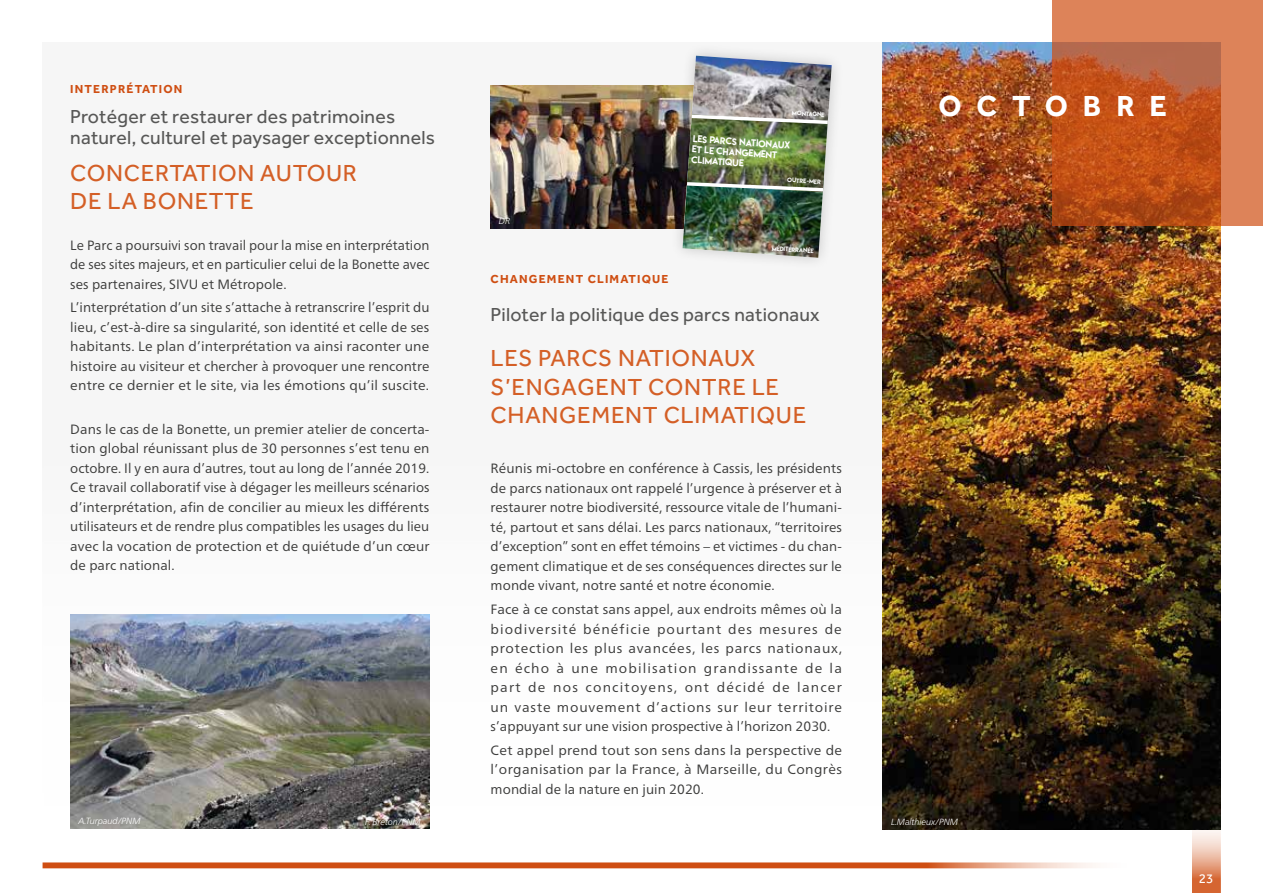
<style>
.page{position:relative;width:1263px;height:893px;background:#fff}
.page>*{position:absolute;margin:0;border:0;box-sizing:border-box;transform-origin:0 0}
.t1{font:700 30px "Effra";letter-spacing:.5em;color:#fff}
.t2{font:24px/28.5px "Effra";letter-spacing:.03em;color:#d45f26}
.t3{font:19.5px/21px "Effra";letter-spacing:.01em;color:#575756}
.t4{font:13.5px/19.5px "Frutiger Neue LTW1 G";letter-spacing:.005em;color:#3c3c3b;text-align:justify}
.t5{font:13.5px "Effra";color:#fff}
.t6{font:700 12px "Effra";letter-spacing:.1em;color:#cf4e12}
.t7{font:italic 300 9px "Frutiger Neue LTW1 G";letter-spacing:-.02em;color:#fff}
.t8{font:8.7px/10.5px "Lemon Milk";color:#fff}
.t9{font:5.7px "Lemon Milk";color:#fff}
</style>
<div class="page">
<svg style="left:43px;top:862px;width:1053px;height:6px;background:#d66b39"></svg>
<svg style="left:1192px;top:829px;width:28px;height:64px;background:#e4a68a"></svg>
<div style="left:43px;top:43px;width:1177px;height:786px;background:#f6f6f6"></div>
<img style="left:883px;top:43px;width:337px;height:786px">
<svg style="left:1053px;top:0;width:210px;height:225px;background:#c86434"></svg>
<img style="left:491px;top:85px;width:179px;height:143px">
<img style="left:70px;top:614px;width:359px;height:215px">
<div style="left:670px;top:43px;width:174px;height:227px;background:#000;opacity:.19"></div>
<img style="left:682px;top:56px;width:150px;height:202px">
<p class="t6" style="left:70px;top:82px;width:114px">INTERPRÉTATION</p>
<h3 class="t3" style="left:70px;top:105px;width:366px">Protéger et restaurer des patrimoines naturel, culturel et paysager exceptionnels</h3>
<h2 class="t2" style="left:70px;top:158px;width:288px">CONCERTATION AUTOUR<br>DE LA BONETTE</h2>
<p class="t4" style="left:70px;top:235px;width:361px">Le Parc a poursuivi son travail pour la mise en interprétation de ses sites majeurs, et en particulier celui de la Bonette avec ses partenaires, SIVU et Métropole.</p>
<p class="t4" style="left:70px;top:298px;width:361px">L’interprétation d’un site s’attache à retranscrire l’esprit du lieu, c’est-à-dire sa singularité, son identité et celle de ses habitants. Le plan d’interprétation va ainsi raconter une histoire au visiteur et chercher à provoquer une rencontre entre ce dernier et le site, via les émotions qu’il suscite.</p>
<p class="t4" style="left:70px;top:419px;width:361px">Dans le cas de la Bonette, un premier atelier de concerta&shy;tion global réunissant plus de 30 personnes s’est tenu en octobre. Il y en aura d’autres, tout au long de l’année 2019.<br>Ce travail collaboratif vise à dégager les meilleurs scénarios d’interprétation, afin de concilier au mieux les différents utilisateurs et de rendre plus compatibles les usages du lieu avec la vocation de protection et de quiétude d’un cœur de parc national.</p>
<p class="t9" style="left:792px;top:109px;width:34px;rotate:3deg">montagne</p>
<p class="t8" style="left:693px;top:133px;width:99px;rotate:4deg">LES PARCS NATIONAUX et le changement climatique</p>
<p class="t7" style="left:499px;top:216px;width:13px">DR</p>
<p class="t9" style="left:787px;top:176px;width:35px;rotate:3deg">oUTRE-MER</p>
<p class="t9" style="left:772px;top:244px;width:44px;rotate:3deg">méditerranée</p>
<p class="t6" style="left:491px;top:271px;width:179px">CHANGEMENT CLIMATIQUE</p>
<h3 class="t3" style="left:491px;top:303px;width:330px">Piloter la politique des parcs nationaux</h3>
<h2 class="t2" style="left:491px;top:344px;width:317px">LES PARCS NATIONAUX<br>S’ENGAGENT CONTRE LE<br>CHANGEMENT CLIMATIQUE</h2>
<p class="t4" style="left:491px;top:459px;width:353px">Réunis mi-octobre en conférence à Cassis, les présidents de parcs nationaux ont rappelé l’urgence à préserver et à restaurer notre biodiversité, ressource vitale de l’humani&shy;té, partout et sans délai. Les parcs nationaux, “territoires d’exception” sont en effet témoins – et victimes - du chan&shy;gement climatique et de ses conséquences directes sur le monde vivant, notre santé et notre économie.</p>
<p class="t4" style="left:491px;top:599px;width:353px">Face à ce constat sans appel, aux endroits mêmes où la biodiversité bénéficie pourtant des mesures de protection les plus avancées, les parcs nationaux, en écho à une mobilisation grandissante de la part de nos concitoyens, ont décidé de lancer un vaste mouvement d’actions sur leur territoire s’appuyant sur une vision prospective à l’horizon 2030.</p>
<p class="t4" style="left:491px;top:740px;width:353px">Cet appel prend tout son sens dans la perspective de l’organisation par la France, à Marseille, du Congrès mondial de la nature en juin 2020.</p>
<h1 class="t1" style="left:938px;top:88px;width:230px">OCTOBRE</h1>
<p class="t7" style="left:79px;top:816px;width:64px">A.Turpaud/PNM</p>
<p class="t7" style="left:365px;top:817px;width:57px">F. Breton/PNM</p>
<p class="t7" style="left:891px;top:817px;width:69px">L.Malthieux/PNM</p>
<p class="t5" style="left:1199px;top:871px;width:16px">23</p>
</div>
